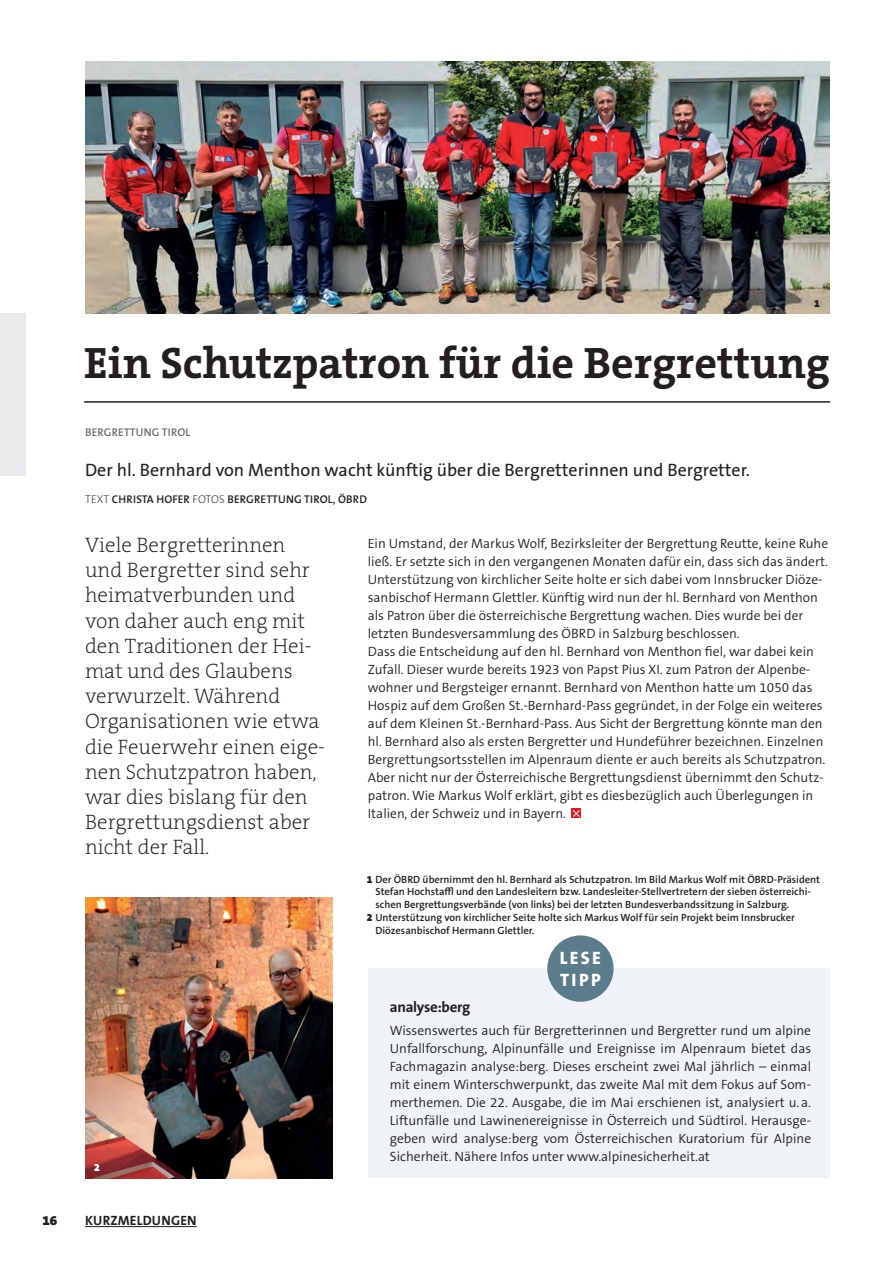
<style>
.page{position:relative;width:893px;height:1263px;background:#fff}
.page>*{position:absolute;margin:0;border:0;box-sizing:border-box;transform-origin:0 0}
.t1{font:700 44.25px "The Serif B W7";color:#231f20}
.t2{font:200 21px/25.2px "The Serif B W2";color:#231f20}
.t3{font:18px "The Sans B W5 Plain";color:#231f20}
.t4{font:800 18px/21.6px "The Sans B W8";letter-spacing:.125em;color:#fff}
.t5{font:700 15px "The Sans B W7";letter-spacing:-.02em;color:#231f20}
.t6{font:300 13.5px/18px "The Sans B W4";color:#231f20}
.t7{font:700 13.5px "The Sans B W7";letter-spacing:.015em;color:#231f20}
.t8{font:900 13.5px "The Serif B W9";color:#231f20}
.t9{font:600 11.25px "The Sans B W6";letter-spacing:.015em;color:#231f20}
.t10{font:600 11.25px "The Sans B W6";letter-spacing:.015em;color:#6c6d70}
.t11{font:600 10.5px "The Sans B W6";color:#231f20}
.t12{font:900 10.5px "The Sans B W9";color:#231f20}
.t13{font:900 10.5px "The Sans B W9";color:#fff}
.s1{font-family:"The Sans B W2";font-weight:200}
.s2{font-family:"The Sans B W9";font-weight:900}
</style>
<div class="page">
<hr style="left:85px;top:1226px;width:112px;height:1px;background:#231f20">
<hr style="left:84px;top:401px;width:746px;height:2px;background:#231f20">
<div style="left:0;top:314px;width:26px;height:162px;background:#eaeaec"></div>
<svg style="left:572px;top:809px;width:9px;height:9px"></svg>
<div style="left:368px;top:968px;width:461px;height:210px;background:#eff2f7"></div>
<div style="left:547px;top:935px;width:67px;height:67px;background:#5b7c8b;border-radius:50%"></div>
<img style="left:85px;top:62px;width:744px;height:252px">
<img style="left:85px;top:897px;width:247px;height:281px">
<p class="t12" style="left:814px;top:297px;width:7px">1</p>
<h1 class="t1" style="left:84px;top:334px;width:747px">Ein Schutzpatron für die Bergrettung</h1>
<p class="t10" style="left:85px;top:425px;width:107px">BERGRETTUNG TIROL</p>
<h3 class="t3" style="left:85px;top:458px;width:666px">Der hl. Bernhard von Menthon wacht künftig über die Bergretterinnen und Bergretter.</h3>
<p class="t9" style="left:85px;top:491px;width:283px"><span class="s1">TEXT</span> CHRISTA HOFER <span class="s1">FOTOS</span> BERGRETTUNG TIROL, ÖBRD</p>
<p class="t6" style="left:368px;top:534px;width:462px">Ein Umstand, der Markus Wolf, Bezirksleiter der Bergrettung Reutte, keine Ruhe ließ. Er setzte sich in den vergangenen Monaten dafür ein, dass sich das ändert.<br>Unterstützung von kirchlicher Seite holte er sich dabei vom Innsbrucker Diöze&shy;sanbischof Hermann Glettler. Künftig wird nun der hl. Bernhard von Menthon als Patron über die österreichische Bergrettung wachen. Dies wurde bei der letzten Bundesversammlung des ÖBRD in Salzburg beschlossen.<br>Dass die Entscheidung auf den hl. Bernhard von Menthon fiel, war dabei kein Zufall. Dieser wurde bereits 1923 von Papst Pius XI. zum Patron der Alpenbe&shy;wohner und Bergsteiger ernannt. Bernhard von Menthon hatte um 1050 das Hospiz auf dem Großen St.-Bernhard-Pass gegründet, in der Folge ein weiteres auf dem Kleinen St.-Bernhard-Pass. Aus Sicht der Bergrettung könnte man den hl. Bernhard also als ersten Bergretter und Hundeführer bezeichnen. Einzelnen Bergrettungsortsstellen im Alpenraum diente er auch bereits als Schutzpatron.<br>Aber nicht nur der Österreichische Bergrettungsdienst übernimmt den Schutz&shy;patron. Wie Markus Wolf erklärt, gibt es diesbezüglich auch Überlegungen in Italien, der Schweiz und in Bayern.</p>
<p class="t2" style="left:85px;top:532px;width:242px">Viele Bergretterinnen und Bergretter sind sehr heimatverbunden und von daher auch eng mit den Traditionen der Hei&shy;mat und des Glaubens verwurzelt. Während<br>Organisationen wie etwa die Feuerwehr einen eige&shy;nen Schutzpatron haben, war dies bislang für den<br>Bergrettungsdienst aber nicht der Fall.</p>
<p class="t13" style="left:94px;top:1161px;width:7px">2</p>
<p class="t8" style="left:43px;top:1211px;width:16px">16</p>
<p class="t7" style="left:85px;top:1211px;width:113px">KURZMELDUNGEN</p>
<p class="t11" style="left:367px;top:872px;width:455px"><span class="s2">1</span> Der ÖBRD übernimmt den hl. Bernhard als Schutzpatron. Im Bild Markus Wolf mit ÖBRD-Präsident</p>
<p class="t11" style="left:375px;top:885px;width:437px">Stefan Hochstaffl und den Landesleitern bzw. Landesleiter-Stellvertretern der sieben österreichi-</p>
<p class="t11" style="left:375px;top:898px;width:416px">schen Bergrettungsverbände (von links) bei der letzten Bundesverbandssitzung in Salzburg.</p>
<p class="t11" style="left:367px;top:910px;width:429px"><span class="s2">2</span> Unterstützung von kirchlicher Seite holte sich Markus Wolf für sein Projekt beim Innsbrucker</p>
<p class="t11" style="left:375px;top:923px;width:161px">Diözesanbischof Hermann Glettler.</p>
<h3 class="t4" style="left:560px;top:947px;width:43px">LESE<br>TIPP</h3>
<p class="t5" style="left:390px;top:997px;width:82px">analyse:berg</p>
<p class="t6" style="left:390px;top:1021px;width:423px;text-align:justify">Wissenswertes auch für Bergretterinnen und Bergretter rund um alpine Unfallforschung, Alpinunfälle und Ereignisse im Alpenraum bietet das Fachmagazin analyse:berg. Dieses erscheint zwei Mal jährlich – einmal mit einem Winterschwerpunkt, das zweite Mal mit dem Fokus auf Som&shy;merthemen. Die 22. Ausgabe, die im Mai erschienen ist, analysiert u.a.<br>Liftunfälle und Lawinenereignisse in Österreich und Südtirol. Herausge&shy;geben wird analyse:berg vom Österreichischen Kuratorium für Alpine Sicherheit. Nähere Infos unter www.alpinesicherheit.at</p>
</div>
